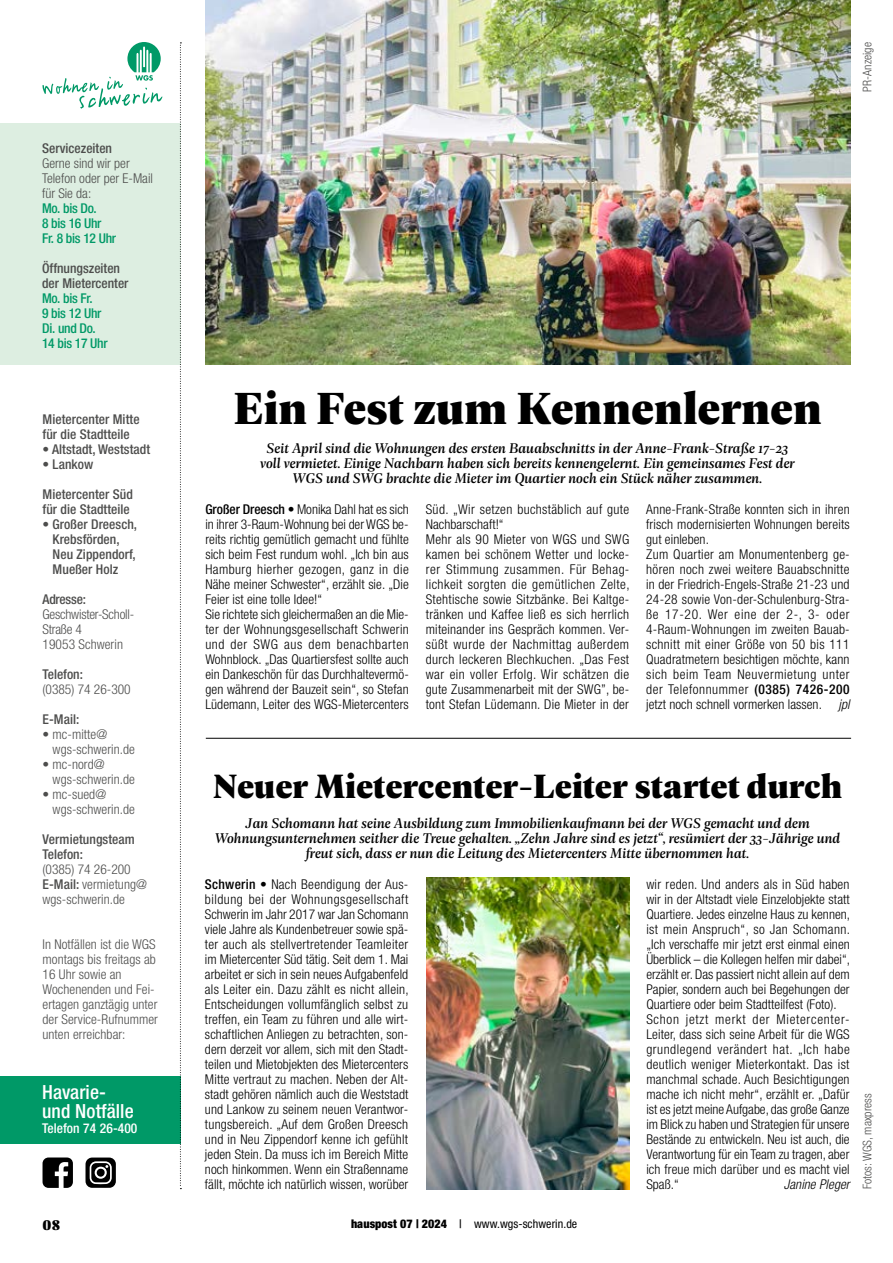
<style>
.page{position:relative;width:893px;height:1263px;background:#fff}
.page>*{position:absolute;margin:0;border:0;box-sizing:border-box;transform-origin:0 0}
.t1{font:900 48px "Geller Headline";letter-spacing:.005em;color:#000}
.t2{font:900 36px "Geller Headline";letter-spacing:.005em;color:#000}
.t3{font:500 condensed 19.5px/19.5px "Helvetica Neue LT Std";letter-spacing:.005em;color:#fff}
.t4{font:italic 500 15px/15px "Geller Headline";letter-spacing:.005em;color:#000;text-align:center}
.t5{font:900 15px "Geller Headline";color:#000}
.t6{font:300 condensed 13.5px/15px "Helvetica Neue LT Std";letter-spacing:.01em;color:#000}
.t7{font:300 condensed 13.5px/15px "Helvetica Neue LT Std";letter-spacing:.005em;color:#4d4d4c}
.t8{font:500 condensed 13.5px/15px "Helvetica Neue LT Std";letter-spacing:.005em;color:#4d4d4c}
.t9{font:500 condensed 13.5px/15px "Helvetica Neue LT Std";letter-spacing:-.02em;color:#009967}
.t10{font:300 condensed 13.5px/15px "Helvetica Neue LT Std";letter-spacing:-.015em;color:#4d4d4c}
.t11{font:500 condensed 13.5px "Helvetica Neue LT Std";letter-spacing:.005em;color:#fff}
.t12{font:italic 300 condensed 13.5px "Helvetica Neue LT Std";letter-spacing:.005em;color:#000}
.t13{font:500 condensed 13.5px "Helvetica Neue LT Std";letter-spacing:-.015em;color:#4d4d4c}
.t14{font:condensed 12px "Helvetica Neue LT Std";letter-spacing:.005em;color:#000}
.t15{font:300 condensed 12px "Helvetica Neue LT Std";letter-spacing:.005em;color:#4d4d4c}
.s1{font-weight:500}
.s2{font-style:italic}
.s3{font-weight:900}
</style>
<div class="page">
<div style="left:0;top:123px;width:181px;height:241px;background:#ddeee1"></div>
<div style="left:0;top:1076px;width:181px;height:67px;background:#009967"></div>
<svg style="left:43px;top:42px;width:119px;height:67px"></svg>
<svg style="left:180px;top:43px;width:1px;height:1146px"></svg>
<svg style="left:43px;top:1157px;width:30px;height:31px"></svg>
<svg style="left:85px;top:1157px;width:31px;height:31px"></svg>
<div style="left:97px;top:1169px;width:8px;height:8px;background:#000;border-radius:50%"></div>
<img style="left:205px;top:0;width:645px;height:365px">
<img style="left:426px;top:877px;width:203px;height:312px">
<hr style="left:206px;top:738px;width:645px;height:1px;background:#000">
<p class="t15" style="left:860px;top:92px;width:51px;rotate:-90deg">PR-Anzeige</p>
<p class="t8" style="left:42px;top:141px;width:71px">Servicezeiten</p>
<p class="t7" style="left:42px;top:156px;width:112px">Gerne sind wir per<br>Telefon oder per E-Mail für Sie da:</p>
<p class="t9" style="left:42px;top:201px;width:76px">Mo. bis Do.<br>8 bis 16 Uhr<br>Fr. 8 bis 12 Uhr</p>
<p class="t8" style="left:42px;top:261px;width:88px">Öffnungszeiten der Mietercenter</p>
<p class="t9" style="left:42px;top:291px;width:67px">Mo. bis Fr.<br>9 bis 12 Uhr<br>Di. und Do.<br>14 bis 17 Uhr</p>
<p class="t8" style="left:43px;top:411px;width:99px">Mieter center Mitte für die Stadtteile</p>
<p class="t8" style="left:43px;top:441px;width:109px">• Altstadt, Weststadt</p>
<p class="t8" style="left:43px;top:456px;width:52px">• Lankow</p>
<p class="t8" style="left:43px;top:486px;width:92px">Mietercenter Süd für die Stadtteile</p>
<p class="t8" style="left:53px;top:516px;width:86px;text-indent:-10px">• Großer Dreesch,<br>Krebs för den,<br>Neu Zippendorf,<br>Mueßer Holz</p>
<p class="t13" style="left:43px;top:591px;width:45px">Adresse:</p>
<p class="t10" style="left:43px;top:606px;width:93px">Geschwister-Scholl-<br>Straße 4<br>19053 Schwerin</p>
<p class="t8" style="left:43px;top:666px;width:42px">Telefon:</p>
<p class="t7" style="left:43px;top:681px;width:90px">(0385) 74 26-300</p>
<p class="t8" style="left:43px;top:711px;width:38px">E-Mail:</p>
<p class="t7" style="left:53px;top:726px;width:84px;text-indent:-10px"><span class="s1">•</span> mc-mitte@ wgs-schwerin.de</p>
<p class="t7" style="left:53px;top:756px;width:84px;text-indent:-10px"><span class="s1">•</span> mc-nord@ wgs-schwerin.de</p>
<p class="t7" style="left:53px;top:786px;width:84px;text-indent:-10px"><span class="s1">•</span> mc-sued@ wgs-schwerin.de</p>
<p class="t8" style="left:43px;top:831px;width:94px">Vermietungsteam<br>Telefon:</p>
<p class="t7" style="left:43px;top:861px;width:106px">(0385) 74 26-200<br><span class="s1">E-Mail:</span> vermietung@ wgs-schwerin.de</p>
<p class="t7" style="left:43px;top:936px;width:117px">In Notfällen ist die WGS montags bis freitags ab<br>16 Uhr sowie an<br>Wochenenden und Fei&shy;ertagen ganztägig unter der Service-Rufnummer unten erreichbar:</p>
<h3 class="t3" style="left:42px;top:1081px;width:93px">Havarie&shy;und Notfälle</h3>
<p class="t11" style="left:42px;top:1120px;width:97px">Telefon 74 26-400</p>
<h1 class="t1" style="left:234px;top:374px;width:590px">Ein Fest zum Kennenlernen</h1>
<p class="t4" style="left:260px;top:440px;width:536px">Seit April sind die Wohnungen des ersten Bauabschnitts in der Anne-Frank-Straße 17-23 voll vermietet. Einige Nachbarn haben sich bereits kennengelernt. Ein gemeinsames Fest der<br>WGS und SWG brachte die Mieter im Quartier noch ein Stück näher zusammen.</p>
<p class="t6" style="left:205px;top:501px;width:205px"><span class="s1">Großer Dreesch •</span> Monika Dahl hat es sich in ihrer 3-Raum-Wohnung bei der WGS be&shy;reits richtig gemütlich gemacht und fühlte sich beim Fest rundum wohl. „Ich bin aus Hamburg hierher gezogen, ganz in die Nähe meiner Schwester“, erzählt sie. „Die Feier ist eine tolle Idee!“<br>Sie richtete sich gleichermaßen an die Mie&shy;ter der Wohnungsgesellschaft Schwerin und der SWG aus dem benachbarten Wohnblock. „Das Quartiersfest sollte auch ein Dankeschön für das Durchhaltevermö&shy;gen während der Bauzeit sein“, so Stefan Lüdemann, Leiter des WGS-Mietercenters</p>
<p class="t6" style="left:426px;top:501px;width:205px">Süd. „Wir setzen buchstäblich auf gute Nachbarschaft!“<br>Mehr als 90 Mieter von WGS und SWG kamen bei schönem Wetter und locke&shy;rer Stimmung zusammen. Für Behag&shy;lichkeit sorgten die gemütlichen Zelte, Stehtische sowie Sitzbänke. Bei Kaltge&shy;tränken und Kaffee ließ es sich herrlich miteinander ins Gespräch kommen. Ver&shy;süßt wurde der Nachmittag außerdem durch leckeren Blechkuchen. „Das Fest war ein voller Erfolg. Wir schätzen die gute Zusammenarbeit mit der SWG”, be&shy;tont Stefan Lüdemann. Die Mieter in der</p>
<p class="t6" style="left:646px;top:501px;width:205px">Anne-Frank-Straße konnten sich in ihren frisch modernisierten Wohnungen bereits gut einleben.<br>Zum Quartier am Monumentenberg ge&shy;hören noch zwei weitere Bauabschnitte in der Friedrich-Engels-Straße 21-23 und 24-28 sowie Von-der-Schulenburg-Stra&shy;ße 17-20. Wer eine der 2-, 3- oder 4-Raum-Wohnungen im zweiten Bauab&shy;schnitt mit einer Größe von 50 bis 111<br>Quadratmetern besichtigen möchte, kann sich beim Team Neuvermietung unter der Telefonnummer <span class="s1">(0385) 7426-200 </span>jetzt noch schnell vormerken lassen. <span class="s2">jpl</span></p>
<h2 class="t2" style="left:213px;top:761px;width:630px">Neuer Mietercenter-Leiter startet durch</h2>
<p class="t4" style="left:215px;top:816px;width:627px">Jan Schomann hat seine Ausbildung zum Immobilienkaufmann bei der WGS gemacht und dem<br>Wohnungsunternehmen seither die Treue gehalten. „Zehn Jahre sind es jetzt“, resümiert der 33-Jährige und freut sich, dass er nun die Leitung des Mietercenters Mitte übernommen hat.</p>
<p class="t6" style="left:205px;top:876px;width:205px;text-align:justify"><span class="s1">Schwerin •</span> Nach Beendigung der Aus&shy;bildung bei der Wohnungsgesellschaft Schwerin im Jahr 2017 war Jan Schomann viele Jahre als Kundenbetreuer sowie spä&shy;ter auch als stellvertretender Teamleiter im Mietercenter Süd tätig. Seit dem 1. Mai arbeitet er sich in sein neues Aufgabenfeld als Leiter ein. Dazu zählt es nicht allein, Entscheidungen vollumfänglich selbst zu treffen, ein Team zu führen und alle wirt&shy;schaftlichen Anliegen zu betrachten, son&shy;dern derzeit vor allem, sich mit den Stadt&shy;teilen und Mietobjekten des Mietercenters Mitte vertraut zu machen. Neben der Alt&shy;stadt gehören nämlich auch die Weststadt und Lankow zu seinem neuen Verantwor&shy;tungsbereich. „Auf dem Großen Dreesch und in Neu Zippendorf kenne ich gefühlt jeden Stein. Da muss ich im Bereich Mitte noch hinkommen. Wenn ein Straßenname fällt, möchte ich natürlich wissen, worüber</p>
<p class="t6" style="left:646px;top:876px;width:205px">wir reden. Und anders als in Süd haben wir in der Altstadt viele Einzelobjekte statt Quartiere. Jedes einzelne Haus zu kennen, ist mein Anspruch“, so Jan Schomann. „Ich verschaffe mir jetzt erst einmal einen Überblick – die Kollegen helfen mir dabei“, erzählt er. Das passiert nicht allein auf dem Papier, sondern auch bei Begehungen der Quartiere oder beim Stadtteilfest (Foto).<br>Schon jetzt merkt der Mietercenter-Leiter, dass sich seine Arbeit für die WGS grundlegend verändert hat. „Ich habe deutlich weniger Mieterkontakt. Das ist manchmal schade. Auch Besichtigungen mache ich nicht mehr“, erzählt er. „Dafür ist es jetzt meine Aufgabe, das große Ganze im Blick zu haben und Strategien für unsere Bestände zu entwickeln. Neu ist auch, die Verantwortung für ein Team zu tragen, aber ich freue mich darüber und es macht viel Spaß.“</p>
<p class="t12" style="left:784px;top:1176px;width:67px">Janine Pleger</p>
<p class="t5" style="left:43px;top:1214px;width:20px">08</p>
<p class="t14" style="left:351px;top:1216px;width:228px"><span class="s3">hauspost 07 | 2024</span> <span class="s1">|</span> www.wgs-schwerin.de</p>
<p class="t15" style="left:860px;top:1189px;width:97px;rotate:-90deg">Fotos: WGS, maxpress</p>
</div>
